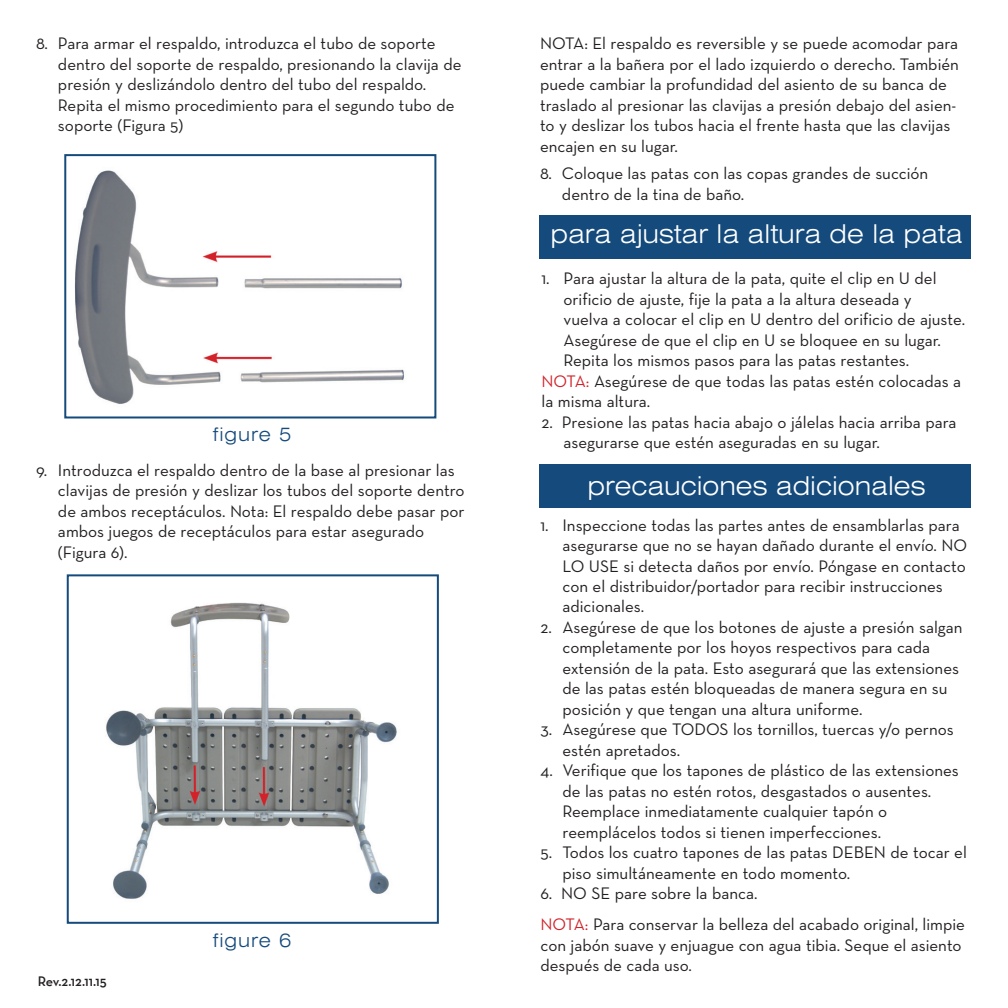
<style>
.page{position:relative;width:1008px;height:1008px;background:#fff}
.page>*{position:absolute;margin:0;border:0;box-sizing:border-box;transform-origin:0 0}
.t1{font:300 expanded 26px "Swiss 721 BT";color:#fff}
.t2{font:300 expanded 18.8px "Swiss 721 BT";letter-spacing:.05em;color:#144a7c}
.t3{font:17px/20.4px "Neutraface Text";color:#231f20}
.t4{font:14px "Neutraface Text TT Demi Alt";color:#231f20}
.s1{color:#d1232a}
</style>
<div class="page">
<img style="left:75px;top:170px;width:329px;height:234px">
<div style="left:64px;top:154px;width:372px;height:264px;border:2px solid #144a7c"></div>
<div style="left:540px;top:465px;width:432px;height:43px;background:#144a7c"></div>
<div style="left:540px;top:215px;width:432px;height:44px;background:#144a7c"></div>
<img style="left:106px;top:602px;width:291px;height:297px">
<div style="left:67px;top:574px;width:372px;height:350px;border:2px solid #144a7c"></div>
<p class="t3" style="left:58px;top:33px;width:405px;text-indent:-22px">8. Para armar el respaldo, introduzca el tubo de soporte dentro del soporte de respaldo, presionando la clavija de presión y deslizándolo dentro del tubo del respaldo.<br>Repita el mismo procedimiento para el segundo tubo de soporte (Figura 5)</p>
<p class="t2" style="left:213px;top:423px;width:80px">figure 5</p>
<p class="t3" style="left:58px;top:459px;width:408px;text-indent:-22px">9. Introduzca el respaldo dentro de la base al presionar las clavijas de presión y deslizar los tubos del soporte dentro de ambos receptáculos. Nota: El respaldo debe pasar por ambos juegos de receptáculos para estar asegurado (Figura 6).</p>
<p class="t4" style="left:38px;top:973px;width:71px">Rev.2.12.11.15</p>
<p class="t2" style="left:213px;top:930px;width:80px">figure 6</p>
<p class="t3" style="left:540px;top:33px;width:421px">NOTA: El respaldo es reversible y se puede acomodar para entrar a la bañera por el lado izquierdo o derecho. También puede cambiar la profundidad del asiento de su banca de traslado al presionar las clavijas a presión debajo del asien&shy;to y deslizar los tubos hacia el frente hasta que las clavijas encajen en su lugar.</p>
<p class="t3" style="left:562px;top:163px;width:368px;text-indent:-22px">8. Coloque las patas con las copas grandes de succión dentro de la tina de baño.</p>
<h1 class="t1" style="left:550px;top:219px;width:414px">para ajustar la altura de la pata</h1>
<p class="t3" style="left:542px;top:268px;width:397px">1. Para ajustar la altura de la pata, quite el clip en U del</p>
<p class="t3" style="left:563px;top:288px;width:350px">orificio de ajuste, fije la pata a la altura deseada y</p>
<p class="t3" style="left:563px;top:309px;width:403px">vuelva a colocar el clip en U dentro del orificio de ajuste.</p>
<p class="t3" style="left:563px;top:329px;width:379px">Asegúrese de que el clip en U se bloquee en su lugar.</p>
<p class="t3" style="left:563px;top:350px;width:347px">Repita los mismos pasos para las patas restantes.</p>
<p class="t3" style="left:542px;top:370px;width:421px"><span class="s1">NOTA:</span> Asegúrese de que todas las patas estén colocadas a</p>
<p class="t3" style="left:542px;top:391px;width:110px">la misma altura.</p>
<p class="t3" style="left:563px;top:411px;width:395px;text-indent:-22px">2. Presione las patas hacia abajo o jálelas hacia arriba para asegurarse que estén aseguradas en su lugar.</p>
<h1 class="t1" style="left:588px;top:470px;width:339px">precauciones adicionales</h1>
<p class="t3" style="left:562px;top:514px;width:406px;text-indent:-22px">1. Inspeccione todas las partes antes de ensamblarlas para asegurarse que no se hayan dañado durante el envío. NO LO USE si detecta daños por envío. Póngase en contacto con el distribuidor/portador para recibir instrucciones adicionales.</p>
<p class="t3" style="left:562px;top:617px;width:402px;text-indent:-22px">2. Asegúrese de que los botones de ajuste a presión salgan completamente por los hoyos respectivos para cada extensión de la pata. Esto asegurará que las extensiones de las patas estén bloqueadas de manera segura en su posición y que tengan una altura uniforme.</p>
<p class="t3" style="left:562px;top:719px;width:393px;text-indent:-22px">3. Asegúrese que TODOS los tornillos, tuercas y/o pernos estén apretados.</p>
<p class="t3" style="left:562px;top:760px;width:398px;text-indent:-22px">4. Verifique que los tapones de plástico de las extensiones de las patas no estén rotos, desgastados o ausentes.<br>Reemplace inmediatamente cualquier tapón o reemplácelos todos si tienen imperfecciones.</p>
<p class="t3" style="left:562px;top:842px;width:406px;text-indent:-22px">5. Todos los cuatro tapones de las patas DEBEN de tocar el piso simultáneamente en todo momento.</p>
<p class="t3" style="left:540px;top:883px;width:219px">6. NO SE pare sobre la banca.</p>
<p class="t3" style="left:540px;top:914px;width:426px"><span class="s1">NOTA:</span> Para conservar la belleza del acabado original, limpie con jabón suave y enjuague con agua tibia. Seque el asiento después de cada uso.</p>
</div>
